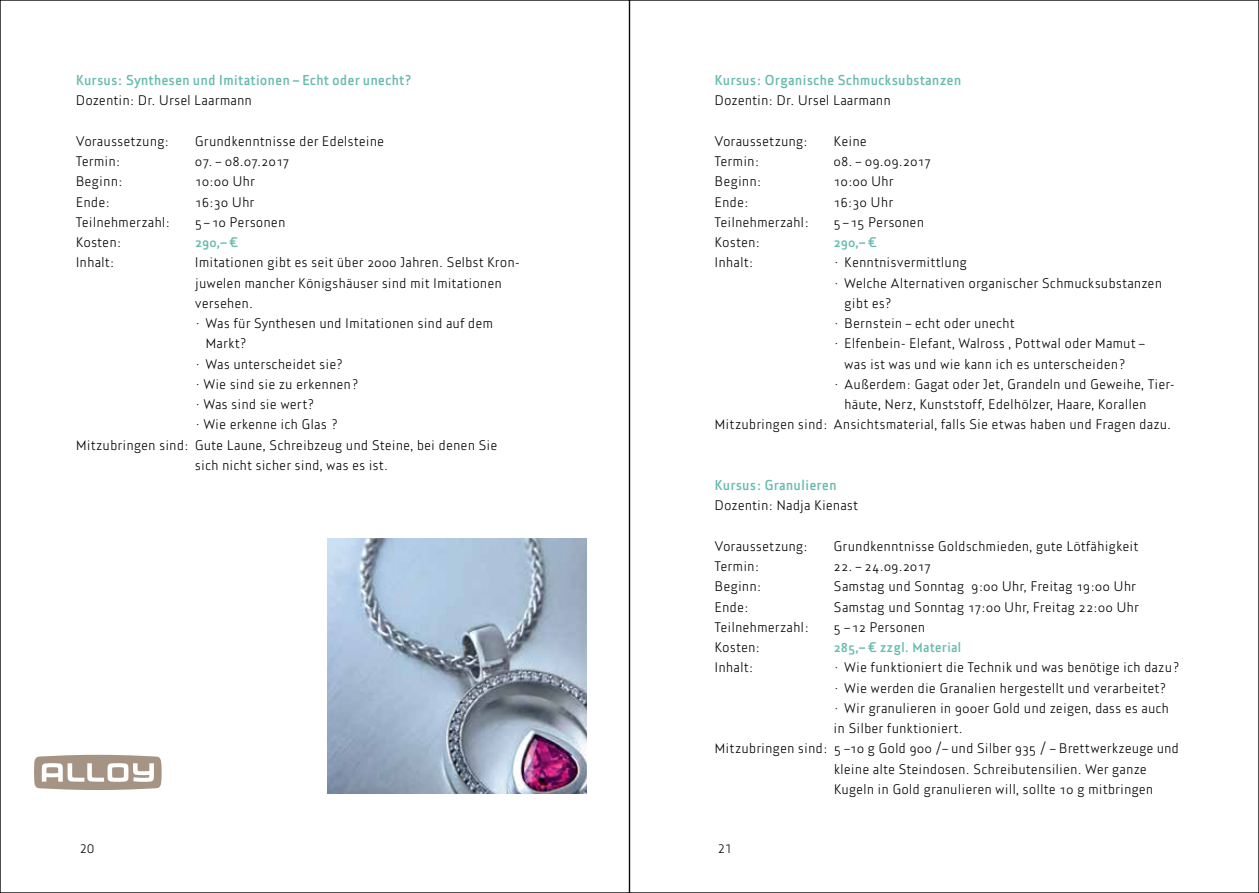
<style>
.page{position:relative;width:1259px;height:893px;background:#fff}
.page>*{position:absolute;margin:0;border:0;box-sizing:border-box;transform-origin:0 0}
.t1{font:700 15px "Casa Pro";color:#68bbaf}
.t2{font:300 14.55px "Casa Pro";color:#000}
.t3{font:700 14.55px "Casa Pro";color:#68bbaf}
.t4{font:300 13.05px "Casa Pro";color:#000}
</style>
<div class="page">
<svg style="left:34px;top:755px;width:128px;height:35px"></svg>
<img style="left:327px;top:539px;width:260px;height:255px">
<p class="t1" style="left:76px;top:71px;width:338px">Kursus: Synthesen und Imitationen – Echt oder unecht?</p>
<p class="t2" style="left:76px;top:92px;width:178px">Dozentin: Dr. Ursel Laarmann</p>
<p class="t2" style="left:76px;top:133px;width:95px">Voraussetzung:</p>
<p class="t2" style="left:195px;top:133px;width:191px">Grundkenntnisse der Edelsteine</p>
<p class="t2" style="left:76px;top:153px;width:46px">Termin:</p>
<p class="t2" style="left:195px;top:153px;width:96px">07. – 08.07.2017</p>
<p class="t2" style="left:76px;top:173px;width:48px">Beginn:</p>
<p class="t2" style="left:195px;top:173px;width:62px">10:00 Uhr</p>
<p class="t2" style="left:76px;top:194px;width:36px">Ende:</p>
<p class="t2" style="left:195px;top:194px;width:61px">16:30 Uhr</p>
<p class="t2" style="left:76px;top:214px;width:96px">Teilnehmerzahl:</p>
<p class="t2" style="left:195px;top:214px;width:92px">5 – 10 Personen</p>
<p class="t2" style="left:76px;top:234px;width:47px">Kosten:</p>
<p class="t3" style="left:195px;top:234px;width:45px">290,– €</p>
<p class="t2" style="left:76px;top:254px;width:40px">Inhalt:</p>
<p class="t2" style="left:195px;top:254px;width:327px">Imitationen gibt es seit über 2000 Jahren. Selbst Kron-</p>
<p class="t2" style="left:195px;top:275px;width:308px">juwelen mancher Königshäuser sind mit Imitationen</p>
<p class="t2" style="left:195px;top:295px;width:60px">versehen.</p>
<p class="t2" style="left:195px;top:315px;width:300px">· Was für Synthesen und Imitationen sind auf dem</p>
<p class="t2" style="left:205px;top:335px;width:43px">Markt?</p>
<p class="t2" style="left:195px;top:356px;width:150px">· Was unterscheidet sie?</p>
<p class="t2" style="left:195px;top:376px;width:165px">· Wie sind sie zu erkennen?</p>
<p class="t2" style="left:195px;top:396px;width:121px">· Was sind sie wert?</p>
<p class="t2" style="left:195px;top:416px;width:145px">· Wie erkenne ich Glas ?</p>
<p class="t2" style="left:76px;top:437px;width:423px">Mitzubringen sind: Gute Laune, Schreibzeug und Steine, bei denen Sie</p>
<p class="t2" style="left:195px;top:457px;width:195px">sich nicht sicher sind, was es ist.</p>
<p class="t1" style="left:714px;top:71px;width:248px">Kursus: Organische Schmucksubstanzen</p>
<p class="t2" style="left:714px;top:92px;width:178px">Dozentin: Dr. Ursel Laarmann</p>
<p class="t2" style="left:714px;top:133px;width:95px">Voraussetzung:</p>
<p class="t2" style="left:833px;top:133px;width:35px">Keine</p>
<p class="t2" style="left:714px;top:153px;width:46px">Termin:</p>
<p class="t2" style="left:833px;top:153px;width:99px">08. – 09.09.2017</p>
<p class="t2" style="left:714px;top:173px;width:48px">Beginn:</p>
<p class="t2" style="left:833px;top:173px;width:62px">10:00 Uhr</p>
<p class="t2" style="left:714px;top:194px;width:36px">Ende:</p>
<p class="t2" style="left:833px;top:194px;width:61px">16:30 Uhr</p>
<p class="t2" style="left:714px;top:214px;width:96px">Teilnehmerzahl:</p>
<p class="t2" style="left:833px;top:214px;width:92px">5 – 15 Personen</p>
<p class="t2" style="left:714px;top:234px;width:47px">Kosten:</p>
<p class="t3" style="left:833px;top:234px;width:45px">290,– €</p>
<p class="t2" style="left:714px;top:254px;width:40px">Inhalt:</p>
<p class="t2" style="left:833px;top:254px;width:135px">· Kenntnisvermittlung</p>
<p class="t2" style="left:833px;top:275px;width:330px">· Welche Alternativen organischer Schmucksubstanzen</p>
<p class="t2" style="left:844px;top:295px;width:49px">gibt es?</p>
<p class="t2" style="left:833px;top:315px;width:183px">· Bernstein – echt oder unecht</p>
<p class="t2" style="left:833px;top:335px;width:312px">· Elfenbein- Elefant, Walross , Pottwal oder Mamut –</p>
<p class="t2" style="left:844px;top:356px;width:283px">was ist was und wie kann ich es unterscheiden?</p>
<p class="t2" style="left:833px;top:376px;width:343px">· Außerdem: Gagat oder Jet, Grandeln und Geweihe, Tier-</p>
<p class="t2" style="left:844px;top:396px;width:304px">häute, Nerz, Kunststoff, Edelhölzer, Haare, Korallen</p>
<p class="t2" style="left:714px;top:416px;width:458px">Mitzubringen sind: Ansichtsmaterial, falls Sie etwas haben und Fragen dazu.</p>
<p class="t1" style="left:714px;top:476px;width:124px">Kursus: Granulieren</p>
<p class="t2" style="left:714px;top:497px;width:145px">Dozentin: Nadja Kienast</p>
<p class="t2" style="left:714px;top:538px;width:95px">Voraussetzung:</p>
<p class="t2" style="left:833px;top:538px;width:306px">Grundkenntnisse Goldschmieden, gute Lötfähigkeit</p>
<p class="t2" style="left:714px;top:558px;width:46px">Termin:</p>
<p class="t2" style="left:833px;top:558px;width:99px">22. – 24.09.2017</p>
<p class="t2" style="left:714px;top:578px;width:48px">Beginn:</p>
<p class="t2" style="left:833px;top:578px;width:304px">Samstag und Sonntag 9:00 Uhr, Freitag 19:00 Uhr</p>
<p class="t2" style="left:714px;top:599px;width:36px">Ende:</p>
<p class="t2" style="left:833px;top:599px;width:307px">Samstag und Sonntag 17:00 Uhr, Freitag 22:00 Uhr</p>
<p class="t2" style="left:714px;top:619px;width:96px">Teilnehmerzahl:</p>
<p class="t2" style="left:833px;top:619px;width:93px">5 – 12 Personen</p>
<p class="t2" style="left:714px;top:639px;width:47px">Kosten:</p>
<p class="t3" style="left:833px;top:639px;width:129px">285,– € zzgl. Material</p>
<p class="t2" style="left:714px;top:659px;width:40px">Inhalt:</p>
<p class="t2" style="left:833px;top:659px;width:348px">· Wie funktioniert die Technik und was benötige ich dazu?</p>
<p class="t2" style="left:833px;top:680px;width:335px">· Wie werden die Granalien hergestellt und verarbeitet?</p>
<p class="t2" style="left:833px;top:700px;width:337px">· Wir granulieren in 900er Gold und zeigen, dass es auch</p>
<p class="t2" style="left:833px;top:720px;width:131px">in Silber funktioniert.</p>
<p class="t2" style="left:714px;top:740px;width:466px">Mitzubringen sind: 5 –10 g Gold 900 /– und Silber 935 / – Brettwerkzeuge und</p>
<p class="t2" style="left:833px;top:761px;width:315px">kleine alte Steindosen. Schreibutensilien. Wer ganze</p>
<p class="t2" style="left:833px;top:781px;width:321px">Kugeln in Gold granulieren will, sollte 10 g mitbringen</p>
<p class="t4" style="left:80px;top:841px;width:16px">20</p>
<p class="t4" style="left:718px;top:841px;width:15px">21</p>
</div>
